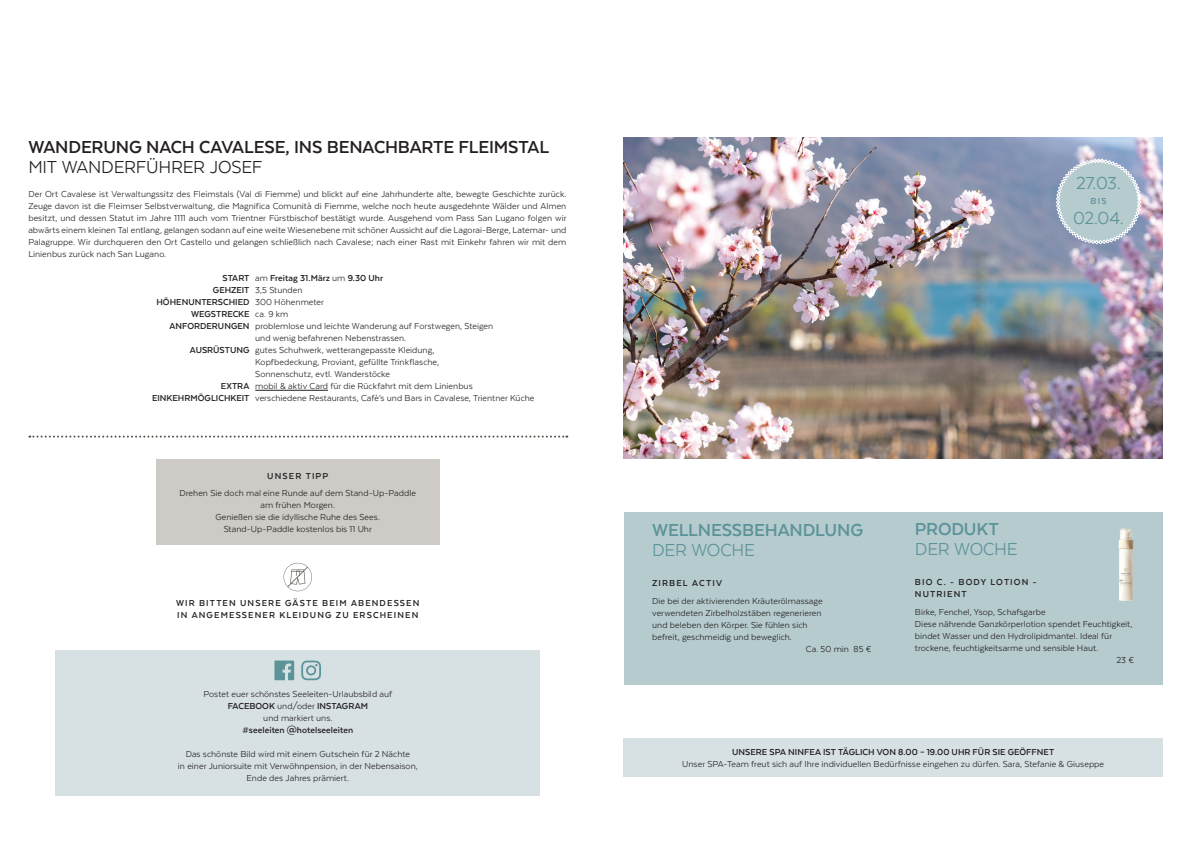
<style>
.page{position:relative;width:1191px;height:842px;background:#fff}
.page>*{position:absolute;margin:0;border:0;box-sizing:border-box;transform-origin:0 0}
.t1{font:700 20px "Texta";letter-spacing:-.01em;color:#231f20}
.t2{font:20px "Texta";letter-spacing:-.015em;color:#5b9399}
.t3{font:700 20px "Texta";letter-spacing:-.01em;color:#5b9399}
.t4{font:20px "Texta";letter-spacing:-.01em;color:#231f20}
.t5{font:10px/12px "Texta";letter-spacing:.005em;color:#231f20;text-align:center}
.t6{font:700 10px "Texta";letter-spacing:.01em;color:#231f20}
.t7{font:700 10px/12px "Texta";letter-spacing:.11em;color:#231f20}
.t8{font:700 10px "Texta";color:#5b9399}
.s1{font-weight:400}
.s2{font-weight:700}
</style>
<div class="page">
<div style="left:624px;top:512px;width:538px;height:173px;background:#b6cbce"></div>
<img style="left:624px;top:137px;width:538px;height:322px">
<div style="left:56px;top:650px;width:484px;height:146px;background:#d7e1e4"></div>
<hr style="left:255px;top:390px;width:73px;height:1px;background:#231f20">
<svg style="left:29px;top:436px;width:538px;height:2px"></svg>
<div style="left:156px;top:459px;width:283px;height:85px;background:#cecac6"></div>
<svg style="left:283px;top:563px;width:29px;height:28px"></svg>
<svg style="left:301px;top:660px;width:20px;height:20px"></svg>
<svg style="left:274px;top:660px;width:20px;height:20px"></svg>
<svg style="left:1056px;top:159px;width:85px;height:85px;background:#b2c3cd"></svg>
<div style="left:623px;top:738px;width:540px;height:38px;background:#d7e1e4"></div>
<img style="left:1118px;top:520px;width:45px;height:88px">
<h1 class="t1" style="left:28px;top:136px;width:522px">WANDERUNG NACH CAVALESE, INS BENACHBARTE FLEIMSTAL</h1>
<h1 class="t4" style="left:28px;top:156px;width:235px">MIT WANDERFÜHRER JOSEF</h1>
<p class="t5" style="left:28px;top:187px;width:539px;text-align:justify">Der Ort Cavalese ist Verwaltungssitz des Fleimstals (Val di Fiemme) und blickt auf eine Jahrhunderte alte, bewegte Geschichte zurück.<br>Zeuge davon ist die Fleimser Selbstverwaltung, die Magnifica Comunità di Fiemme, welche noch heute ausgedehnte Wälder und Almen besitzt, und dessen Statut im Jahre 1111 auch vom Trientner Fürstbischof bestätigt wurde. Ausgehend vom Pass San Lugano folgen wir abwärts einem kleinen Tal entlang, gelangen sodann auf eine weite Wiesenebene mit schöner Aussicht auf die Lagorai-Berge, Latemar- und Palagruppe. Wir durchqueren den Ort Castello und gelangen schließlich nach Cavalese; nach einer Rast mit Einkehr fahren wir mit dem Linienbus zurück nach San Lugano.</p>
<p class="t6" style="left:222px;top:272px;width:162px">START <span class="s1">am</span> Freitag 31.März <span class="s1">um</span> 9.30 Uhr</p>
<p class="t5" style="left:213px;top:283px;width:91px"><span class="s2">GEHZEIT</span> 3,5 Stunden</p>
<p class="t6" style="left:156px;top:296px;width:169px">HÖHENUNTERSCHIED <span class="s1">300 Höhenmeter</span></p>
<p class="t6" style="left:191px;top:308px;width:99px">WEGSTRECKE <span class="s1">ca. 9 km</span></p>
<p class="t5" style="left:169px;top:319px;width:325px"><span class="s2">ANFORDERUNGEN</span> problemlose und leichte Wanderung auf Forstwegen, Steigen</p>
<p class="t5" style="left:255px;top:331px;width:152px">und wenig befahrenen Nebenstrassen.</p>
<p class="t5" style="left:190px;top:343px;width:246px"><span class="s2">AUSRÜSTUNG</span> gutes Schuhwerk, wetterangepasste Kleidung,</p>
<p class="t5" style="left:255px;top:355px;width:185px">Kopfbedeckung, Proviant, gefüllte Trinkflasche,</p>
<p class="t5" style="left:255px;top:367px;width:136px">Sonnenschutz, evtl. Wanderstöcke</p>
<p class="t5" style="left:221px;top:379px;width:253px"><span class="s2">EXTRA</span> mobil &amp; aktiv Card für die Rückfahrt mit dem Linienbus</p>
<p class="t5" style="left:152px;top:391px;width:384px"><span class="s2">EINKEHRMÖGLICHKEIT</span> verschiedene Restaurants, Cafè’s und Bars in Cavalese, Trientner Küche</p>
<p class="t7" style="left:267px;top:470px;width:62px">UNSER TIPP</p>
<p class="t5" style="left:179px;top:487px;width:238px">Drehen Sie doch mal eine Runde auf dem Stand-Up-Paddle am frühen Morgen.<br>Genießen sie die idyllische Ruhe des Sees.<br>Stand-Up-Paddle kostenlos bis 11 Uhr</p>
<p class="t7" style="left:176px;top:597px;width:245px">WIR BITTEN UNSERE GÄSTE BEIM ABENDESSEN<br>IN ANGEMESSENER KLEIDUNG ZU ERSCHEINEN</p>
<p class="t5" style="left:203px;top:688px;width:190px">Postet euer schönstes Seeleiten-Urlaubsbild auf<br><span class="s2">FACEBOOK</span> und/oder <span class="s2">INSTAGRAM<br></span>und markiert uns.</p>
<p class="t6" style="left:243px;top:725px;width:112px">#seeleiten @hotelseeleiten</p>
<p class="t5" style="left:178px;top:748px;width:241px">Das schönste Bild wird mit einem Gutschein für 2 Nächte<br>in einer Juniorsuite mit Verwöhnpension, in der Nebensaison,<br>Ende des Jahres prämiert.</p>
<h1 class="t2" style="left:1076px;top:173px;width:46px">27.03.</h1>
<p class="t8" style="left:1090px;top:196px;width:17px">BIS</p>
<h1 class="t2" style="left:1073px;top:208px;width:52px">02.04.</h1>
<h1 class="t3" style="left:652px;top:520px;width:212px">WELLNESSBEHANDLUNG</h1>
<h1 class="t2" style="left:652px;top:540px;width:104px">DER WOCHE</h1>
<p class="t7" style="left:652px;top:577px;width:71px">ZIRBEL ACTIV</p>
<p class="t5" style="left:652px;top:595px;width:172px">Die bei der aktivierenden Kräuterölmassage</p>
<p class="t5" style="left:652px;top:607px;width:171px">verwendeten Zirbelholzstäben regenerieren</p>
<p class="t5" style="left:652px;top:619px;width:157px">und beleben den Körper. Sie fühlen sich</p>
<p class="t5" style="left:652px;top:631px;width:141px">befreit, geschmeidig und beweglich.</p>
<p class="t5" style="left:806px;top:643px;width:67px">Ca. 50 min 85 €</p>
<h1 class="t3" style="left:915px;top:519px;width:86px">PRODUKT</h1>
<h1 class="t2" style="left:915px;top:539px;width:104px">DER WOCHE</h1>
<p class="t7" style="left:915px;top:576px;width:123px">BIO C. - BODY LOTION -<br>NUTRIENT</p>
<p class="t5" style="left:915px;top:606px;width:132px">Birke, Fenchel, Ysop, Schafsgarbe</p>
<p class="t5" style="left:915px;top:618px;width:219px">Diese nährende Ganzkörperlotion spendet Feuchtigkeit,</p>
<p class="t5" style="left:915px;top:630px;width:199px">bindet Wasser und den Hydrolipidmantel. Ideal für</p>
<p class="t5" style="left:915px;top:642px;width:185px">trockene, feuchtigkeitsarme und sensible Haut.</p>
<p class="t5" style="left:1116px;top:654px;width:19px">23 €</p>
<p class="t6" style="left:732px;top:747px;width:323px">UNSERE SPA NINFEA IST TÄGLICH VON 8.00 – 19.00 UHR FÜR SIE GEÖFFNET</p>
<p class="t5" style="left:682px;top:758px;width:423px">Unser SPA-Team freut sich auf Ihre individuellen Bedürfnisse eingehen zu dürfen. Sara, Stefanie &amp; Giuseppe</p>
</div>
